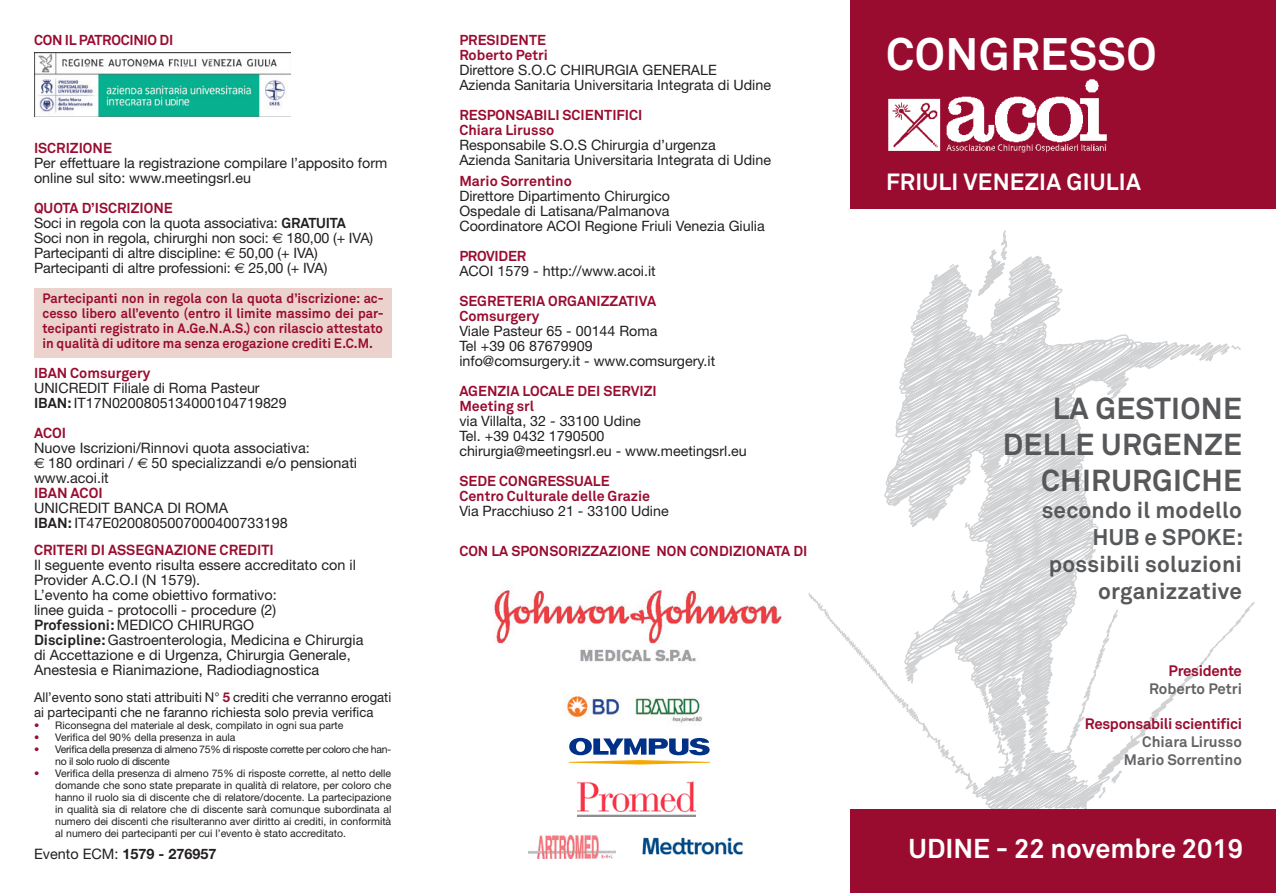
<style>
.page{position:relative;width:1276px;height:893px;background:#fff}
.page>*{position:absolute;margin:0;border:0;box-sizing:border-box;transform-origin:0 0}
.t1{font:700 45px "Akkurat";letter-spacing:.01em;color:#fff}
.t2{font:700 30px/36px "Akkurat";letter-spacing:.01em;color:#57585a;text-align:right}
.t3{font:700 27px "Akkurat";color:#fff}
.t4{font:700 23.25px "Akkurat";letter-spacing:.01em;color:#fff}
.t5{font:700 22.5px/27px "Akkurat";letter-spacing:.01em;color:#57585a;text-align:right}
.t6{font:700 15px "Akkurat";color:#636366}
.t7{font:700 15px "Akkurat";letter-spacing:-.02em;color:#990c2f}
.t8{font:14.4px/15px "Helvetica Neue";color:#231f20}
.titoltto{font:700 14.4px "Akkurat";color:#990c2f}
.t9{font:700 14.4px "Helvetica Neue";color:#231f20}
.t10{font:14.25px/15px "Helvetica Neue";color:#231f20}
.titoltto-2{font:700 14.25px "Akkurat";color:#990c2f}
.bold{font:700 14.25px "Akkurat";color:#990c2f}
.titoltto-3{font:700 14.25px "Akkurat";letter-spacing:-.02em;color:#990c2f}
.t11{font:700 13.5px/15px "Akkurat";color:#990c2f;text-align:justify;scale:.96 1}
.t12{font:13.5px/15px "Helvetica Neue";color:#231f20}
.t13{font:10.5px/12px "Helvetica Neue";color:#231f20;text-align:justify}
.t14{font:10.5px/12px "Helvetica Neue";letter-spacing:-.03em;color:#231f20}
.s1{font-family:"Akkurat";font-weight:700}
.s2{font-family:"Euro Sans"}
.s3{font-weight:700;color:#990c2f}
.s4{color:#990c2f}
.s5{font-weight:400}
</style>
<div class="page">
<div style="left:34px;top:288px;width:357px;height:69px;background:#ecd2cd"></div>
<svg style="left:808px;top:230px;width:448px;height:580px"></svg>
<div style="left:850px;top:0;width:426px;height:208px;background:#990c2f"></div>
<div style="left:850px;top:810px;width:426px;height:83px;background:#990c2f"></div>
<img style="left:888px;top:79px;width:219px;height:74px">
<img style="left:567px;top:696px;width:135px;height:27px">
<img style="left:494px;top:590px;width:288px;height:72px">
<img style="left:528px;top:834px;width:88px;height:24px">
<img style="left:642px;top:837px;width:101px;height:18px">
<svg style="left:569px;top:738px;width:141px;height:26px"></svg>
<img style="left:577px;top:782px;width:118px;height:35px">
<img style="left:34px;top:52px;width:256px;height:65px">
<p class="titoltto-3" style="left:34px;top:31px;width:141px">CON IL PATROCINIO DI</p>
<p class="titoltto-2" style="left:34px;top:139px;width:79px">ISCRIZIONE</p>
<p class="t10" style="left:34px;top:155px;width:355px">Per effettuare la registrazione compilare l’apposito form online sul sito: www.meetingsrl.eu</p>
<p class="titoltto-2" style="left:34px;top:199px;width:140px">QUOTA D’ISCRIZIONE</p>
<p class="t10" style="left:34px;top:215px;width:313px">Soci in regola con la quota associativa: <span class="s1">GRATUITA</span></p>
<p class="t10" style="left:34px;top:230px;width:341px">Soci non in regola, chirurghi non soci: <span class="s2">€</span> 180,00 (+ IVA)</p>
<p class="t10" style="left:34px;top:245px;width:285px">Partecipanti di altre discipline: <span class="s2">€</span> 50,00 (+ IVA)</p>
<p class="t10" style="left:34px;top:260px;width:295px">Partecipanti di altre professioni: <span class="s2">€</span> 25,00 (+ IVA)</p>
<p class="t11" style="left:43px;top:290px;width:357px">Partecipanti non in regola con la quota d’iscrizione: ac&shy;cesso libero all’evento (entro il limite massimo dei par&shy;tecipanti registrato in A.Ge.N.A.S.) con rilascio attestato in qualità di uditore ma senza erogazione crediti E.C.M.</p>
<p class="titoltto-2" style="left:34px;top:364px;width:118px">IBAN Comsurgery</p>
<p class="t10" style="left:34px;top:380px;width:227px">UNICREDIT Filiale di Roma Pasteur</p>
<p class="t10" style="left:34px;top:395px;width:254px"><span class="s1">IBAN:</span> IT17N0200805134000104719829</p>
<p class="titoltto" style="left:34px;top:423px;width:34px">ACOI</p>
<p class="t8" style="left:34px;top:440px;width:277px">Nuove Iscrizioni/Rinnovi quota associativa:</p>
<p class="t8" style="left:34px;top:455px;width:325px"><span class="s2">€</span> 180 ordinari / <span class="s2">€</span> 50 specializzandi e/o pensionati</p>
<p class="t8" style="left:34px;top:470px;width:76px">www.acoi.it</p>
<p class="titoltto" style="left:34px;top:483px;width:70px">IBAN ACOI</p>
<p class="t8" style="left:34px;top:500px;width:195px">UNICREDIT BANCA DI ROMA</p>
<p class="t8" style="left:34px;top:515px;width:255px"><span class="s1">IBAN:</span> IT47E0200805007000400733198</p>
<p class="titoltto" style="left:34px;top:540px;width:241px">CRITERI DI ASSEGNAZIONE CREDITI</p>
<p class="t8" style="left:34px;top:557px;width:323px">Il seguente evento risulta essere accreditato con il<br>Provider A.C.O.I (N 1579).</p>
<p class="t8" style="left:34px;top:587px;width:244px">L’evento ha come obiettivo formativo:</p>
<p class="t8" style="left:34px;top:602px;width:244px">linee guida - protocolli - procedure (2)</p>
<p class="t8" style="left:34px;top:617px;width:222px"><span class="s1">Professioni:</span> MEDICO CHIRURGO</p>
<p class="t8" style="left:34px;top:632px;width:331px"><span class="s1">Discipline:</span> Gastroenterologia, Medicina e Chirurgia di Accettazione e di Urgenza, Chirurgia Generale,<br>Anestesia e Rianimazione, Radiodiagnostica</p>
<p class="t12" style="left:34px;top:689px;width:359px">All’evento sono stati attribuiti N° <span class="s3">5</span> crediti che verranno erogati ai partecipanti che ne faranno richiesta solo previa verifica</p>
<p class="t13" style="left:34px;top:719px;width:311px"><span class="s4">•</span> Riconsegna del materiale al desk, compilato in ogni sua parte</p>
<p class="t13" style="left:34px;top:731px;width:203px"><span class="s4">•</span> Verifica del 90% della presenza in aula</p>
<p class="t14" style="left:55px;top:743px;width:336px;text-indent:-21px"><span class="s4">•</span> Verifica della presenza di almeno 75% di risposte corrette per coloro che han&shy;no il solo ruolo di discente</p>
<p class="t13" style="left:55px;top:767px;width:337px;text-indent:-21px"><span class="s4">•</span> Verifica della presenza di almeno 75% di risposte corrette, al netto delle domande che sono state preparate in qualità di relatore, per coloro che hanno il ruolo sia di discente che di relatore/docente. La partecipazione in qualità sia di relatore che di discente sarà comunque subordinata al numero dei discenti che risulteranno aver diritto ai crediti, in conformità al numero dei partecipanti per cui l’evento è stato accreditato.</p>
<p class="t9" style="left:34px;top:845px;width:184px"><span class="s5">Evento ECM:</span> 1579 - 276957</p>
<p class="titoltto-2" style="left:459px;top:31px;width:88px">PRESIDENTE</p>
<p class="bold" style="left:459px;top:46px;width:90px">Roberto Petri</p>
<p class="t10" style="left:459px;top:62px;width:259px">Direttore S.O.C CHIRURGIA GENERALE</p>
<p class="t10" style="left:459px;top:77px;width:313px">Azienda Sanitaria Universitaria Integrata di Udine</p>
<p class="titoltto-2" style="left:459px;top:106px;width:185px">RESPONSABILI SCIENTIFICI</p>
<p class="bold" style="left:459px;top:121px;width:96px">Chiara Lirusso</p>
<p class="t10" style="left:459px;top:137px;width:258px">Responsabile S.O.S Chirurgia d’urgenza</p>
<p class="t10" style="left:459px;top:152px;width:313px">Azienda Sanitaria Universitaria Integrata di Udine</p>
<p class="bold" style="left:459px;top:172px;width:114px">Mario Sorrentino</p>
<p class="t10" style="left:459px;top:188px;width:212px">Direttore Dipartimento Chirurgico</p>
<p class="t10" style="left:459px;top:203px;width:212px">Ospedale di Latisana/Palmanova</p>
<p class="t10" style="left:459px;top:218px;width:307px">Coordinatore ACOI Regione Friuli Venezia Giulia</p>
<p class="titoltto-3" style="left:459px;top:247px;width:68px">PROVIDER</p>
<p class="t10" style="left:459px;top:263px;width:198px">ACOI 1579 - http://www.acoi.it</p>
<p class="titoltto-2" style="left:459px;top:292px;width:198px">SEGRETERIA ORGANIZZATIVA</p>
<p class="bold" style="left:459px;top:307px;width:82px">Comsurgery</p>
<p class="t10" style="left:459px;top:323px;width:199px">Viale Pasteur 65 - 00144 Roma</p>
<p class="t10" style="left:459px;top:338px;width:135px">Tel +39 06 87679909</p>
<p class="t10" style="left:459px;top:353px;width:257px">info@comsurgery.it - www.comsurgery.it</p>
<p class="titoltto-2" style="left:459px;top:382px;width:199px">AGENZIA LOCALE DEI SERVIZI</p>
<p class="bold" style="left:459px;top:397px;width:76px">Meeting srl</p>
<p class="t10" style="left:459px;top:413px;width:183px">via Villalta, 32 - 33100 Udine</p>
<p class="t10" style="left:459px;top:428px;width:147px">Tel. +39 0432 1790500</p>
<p class="t10" style="left:459px;top:443px;width:289px">chirurgia@meetingsrl.eu - www.meetingsrl.eu</p>
<p class="titoltto-2" style="left:459px;top:472px;width:152px">SEDE CONGRESSUALE</p>
<p class="bold" style="left:459px;top:487px;width:192px">Centro Culturale delle Grazie</p>
<p class="t10" style="left:459px;top:503px;width:211px">Via Pracchiuso 21 - 33100 Udine</p>
<p class="titoltto-2" style="left:459px;top:542px;width:349px">CON LA SPONSORIZZAZIONE NON CONDIZIONATA DI</p>
<p class="t1" style="left:886px;top:26px;width:272px">CONGRESSO</p>
<p class="t4" style="left:886px;top:167px;width:256px">FRIULI VENEZIA GIULIA</p>
<p class="t2" style="left:1002px;top:390px;width:241px">LA GESTIONE<br>DELLE URGENZE<br>CHIRURGICHE</p>
<p class="t5" style="left:1041px;top:496px;width:202px">secondo il modello</p>
<p class="t5" style="left:1092px;top:523px;width:152px">HUB e SPOKE:</p>
<p class="t5" style="left:1048px;top:550px;width:195px">possibili soluzioni organizzative</p>
<p class="t7" style="left:1168px;top:661px;width:75px">Presidente</p>
<p class="t6" style="left:1149px;top:679px;width:94px">Roberto Petri</p>
<p class="t7" style="left:1085px;top:714px;width:158px">Responsabili scientifici</p>
<p class="t6" style="left:1142px;top:732px;width:101px">Chiara Lirusso</p>
<p class="t6" style="left:1123px;top:750px;width:120px">Mario Sorrentino</p>
<p class="t3" style="left:908px;top:832px;width:336px">UDINE - 22 novembre 2019</p>
</div>
